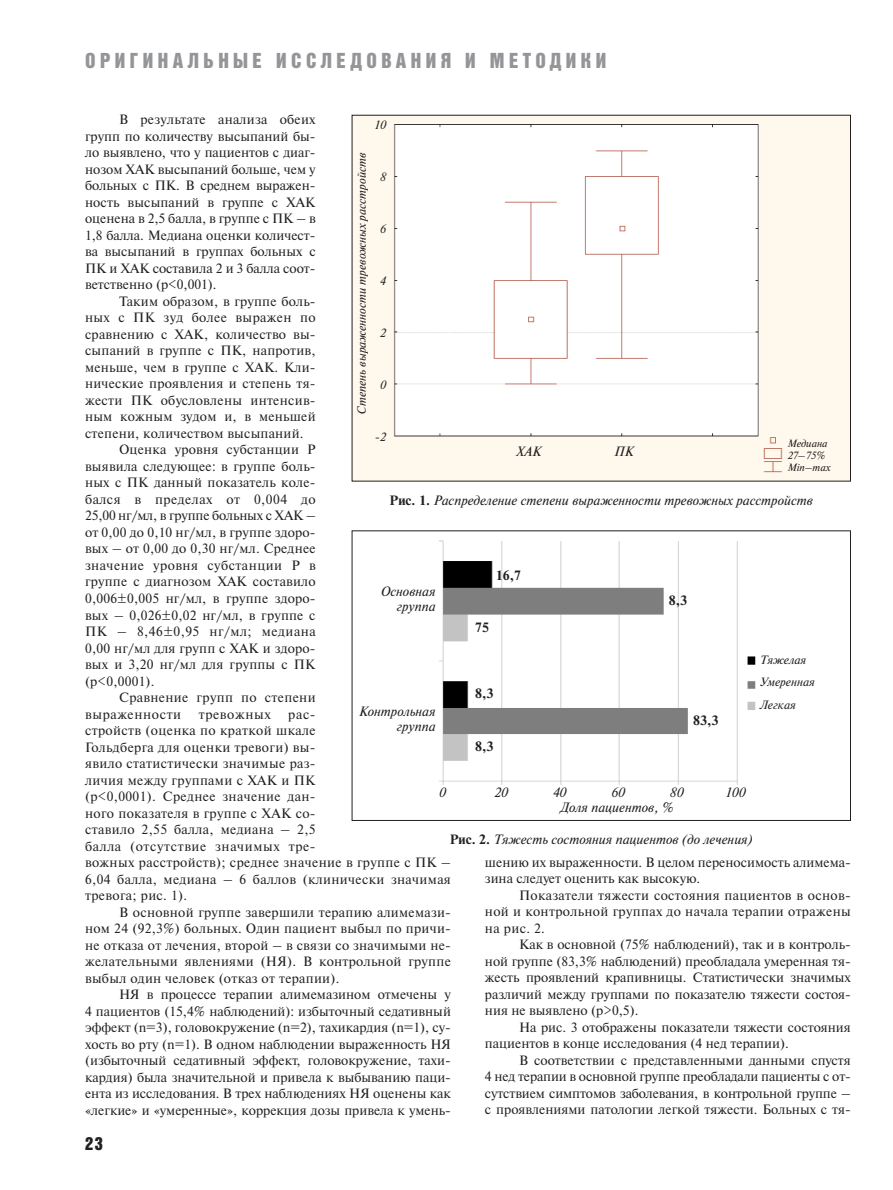
<style>
.page{position:relative;width:893px;height:1190px;background:#fff}
.page>*{position:absolute;margin:0;border:0;box-sizing:border-box;transform-origin:0 0}
.t1{font:21px "Bastion Kontrast";letter-spacing:.21em;color:#939598}
.t2{font:18px "Bastion Kontrast";color:#231f20}
.t3{font:13.5px/16.5px "Newton C";letter-spacing:.015em;color:#231f20;text-align:justify}
.t4{font:italic 13.5px/15px "Newton C";color:#231f20;text-align:right}
.t5{font:13.5px "Newton C";letter-spacing:.035em;color:#231f20}
.t6{font:13.5px "Newton C";letter-spacing:-.01em;color:#231f20}
.t7{font:13.5px "Newton C";letter-spacing:.045em;color:#231f20}
.t8{font:700 13.5px "Newton C";color:#231f20}
.t9{font:italic 12px/22.2px "Newton C";color:#231f20}
.t10{font:italic 10.5px/12px "Newton C";color:#231f20}
.s1{font-weight:700;font-style:normal}
</style>
<div class="page">
<img style="left:353px;top:117px;width:495px;height:362px">
<img style="left:439px;top:540px;width:317px;height:245px">
<h1 class="t1" style="left:85px;top:53px;width:522px">ОРИГИНАЛЬНЫЕ ИССЛЕДОВАНИЯ И МЕТОДИКИ</h1>
<p class="t3" style="left:85px;top:113px;width:232px;text-indent:34px">В результате анализа обеих групп по количеству высыпаний бы&shy;ло выявлено, что у пациентов с диаг&shy;нозом ХАК высыпаний больше, чем у больных с ПК. В среднем выражен&shy;ность высыпаний в группе с ХАК оценена в 2,5 балла, в группе с ПК – в 1,8 балла. Медиана оценки количест&shy;ва высыпаний в группах больных с ПК и ХАК составила 2 и 3 балла соот&shy;ветственно (p&lt;0,001).</p>
<p class="t3" style="left:119px;top:294px;width:198px">Таким образом, в группе боль-</p>
<p class="t3" style="left:85px;top:311px;width:232px">ных с ПК зуд более выражен по</p>
<p class="t3" style="left:85px;top:327px;width:232px">сравнению с ХАК, количество вы-</p>
<p class="t3" style="left:85px;top:344px;width:232px">сыпаний в группе с ПК, напротив,</p>
<p class="t3" style="left:85px;top:360px;width:232px">меньше, чем в группе с ХАК. Кли-</p>
<p class="t3" style="left:85px;top:377px;width:232px">нические проявления и степень тя-</p>
<p class="t3" style="left:85px;top:393px;width:232px">жести ПК обусловлены интенсив-</p>
<p class="t3" style="left:85px;top:410px;width:232px">ным кожным зудом и, в меньшей</p>
<p class="t3" style="left:85px;top:426px;width:220px">степени, количеством высыпаний.</p>
<p class="t3" style="left:119px;top:443px;width:198px">Оценка уровня субстанции P</p>
<p class="t3" style="left:85px;top:459px;width:232px">выявила следующее: в группе боль-</p>
<p class="t3" style="left:85px;top:476px;width:232px">ных с ПК данный показатель коле-</p>
<p class="t5" style="left:85px;top:494px;width:232px">бался в пределах от 0,004 до</p>
<p class="t6" style="left:85px;top:511px;width:232px">25,00 нг/мл, в группе больных с ХАК –</p>
<p class="t3" style="left:85px;top:525px;width:232px">от 0,00 до 0,10 нг/мл, в группе здоро-</p>
<p class="t3" style="left:85px;top:542px;width:232px">вых – от 0,00 до 0,30 нг/мл. Среднее</p>
<p class="t5" style="left:85px;top:560px;width:232px">значение уровня субстанции Р в</p>
<p class="t3" style="left:85px;top:575px;width:232px">группе с диагнозом ХАК составило</p>
<p class="t3" style="left:85px;top:591px;width:232px">0,006±0,005 нг/мл, в группе здоро-</p>
<p class="t3" style="left:85px;top:608px;width:232px">вых – 0,026±0,02 нг/мл, в группе с</p>
<p class="t5" style="left:85px;top:626px;width:232px">ПК – 8,46±0,95 нг/мл; медиана</p>
<p class="t3" style="left:85px;top:641px;width:232px">0,00 нг/мл для групп с ХАК и здоро-</p>
<p class="t3" style="left:85px;top:657px;width:232px">вых и 3,20 нг/мл для группы с ПК</p>
<p class="t3" style="left:85px;top:674px;width:71px">(p&lt;0,0001).</p>
<p class="t3" style="left:119px;top:690px;width:198px">Сравнение групп по степени</p>
<p class="t7" style="left:85px;top:709px;width:98px">выраженности</p>
<p class="t7" style="left:199px;top:709px;width:73px">тревожных</p>
<p class="t9" style="left:374px;top:115px;width:14px">10</p>
<p class="t9" style="left:352px;top:413px;width:262px;rotate:-90deg">Степень выраженности тревожных расстройств</p>
<p class="t9" style="left:380px;top:167px;width:8px">8</p>
<p class="t9" style="left:380px;top:219px;width:8px">6</p>
<p class="t9" style="left:380px;top:271px;width:7px">4</p>
<p class="t9" style="left:380px;top:323px;width:7px">2</p>
<p class="t9" style="left:380px;top:375px;width:8px">0</p>
<p class="t9" style="left:375px;top:427px;width:13px">-2</p>
<p class="t4" style="left:516px;top:445px;width:27px">ХАК</p>
<p class="t4" style="left:614px;top:445px;width:21px">ПК</p>
<p class="t10" style="left:787px;top:438px;width:45px">Мeдиана<br>27–75%<br>Min–max</p>
<p class="t4" style="left:389px;top:494px;width:425px"><span class="s1">Рис. 1.</span> Распределение степени выраженности тревожных расстройств</p>
<p class="t8" style="left:496px;top:570px;width:27px">16,7</p>
<p class="t4" style="left:381px;top:585px;width:56px">Основная группа</p>
<p class="t8" style="left:669px;top:595px;width:20px">8,3</p>
<p class="t8" style="left:475px;top:622px;width:15px">75</p>
<p class="t9" style="left:759px;top:650px;width:57px">Тяжелая<br>Умеренная<br>Легкая</p>
<p class="t8" style="left:475px;top:688px;width:20px">8,3</p>
<p class="t4" style="left:359px;top:705px;width:78px">Контрольная группа</p>
<p class="t3" style="left:85px;top:707px;width:367px;text-align:left;text-indent:203px">рас-<br>стройств (оценка по краткой шкале<br>Гольдберга для оценки тревоги) вы-<br>явило статистически значимые раз-<br>личия между группами с ХАК и ПК<br>(p&lt;0,0001). Среднее значение дан-<br>ного показателя в группе с ХАК со-<br>ставило 2,55 балла, медиана – 2,5<br>балла (отсутствие значимых тре-<br>вожных расстройств); среднее значение в группе с ПК – 6,04 балла, медиана – 6 баллов (клинически значимая тревога; рис. 1).</p>
<p class="t3" style="left:85px;top:905px;width:367px;text-indent:34px">В основной группе завершили терапию алимемази&shy;ном 24 (92,3%) больных. Один пациент выбыл по причи&shy;не отказа от лечения, второй – в связи со значимыми не&shy;желательными явлениями (НЯ). В контрольной группе выбыл один человек (отказ от терапии).</p>
<p class="t3" style="left:85px;top:987px;width:367px;text-indent:34px">НЯ в процессе терапии алимемазином отмечены у 4 пациентов (15,4% наблюдений): избыточный седативный эффект (n=3), головокружение (n=2), тахикардия (n=1), су&shy;хость во рту (n=1). В одном наблюдении выраженность НЯ (избыточный седативный эффект, головокружение, тахи&shy;кардия) была значительной и привела к выбыванию паци&shy;ента из исследования. В трех наблюдениях НЯ оценены как «легкие» и «умеренные», коррекция дозы привела к умень-</p>
<p class="t8" style="left:693px;top:715px;width:27px">83,3</p>
<p class="t8" style="left:475px;top:741px;width:20px">8,3</p>
<p class="t4" style="left:439px;top:786px;width:8px">0</p>
<p class="t4" style="left:494px;top:786px;width:15px">20</p>
<p class="t4" style="left:552px;top:786px;width:15px">40</p>
<p class="t4" style="left:611px;top:786px;width:15px">60</p>
<p class="t4" style="left:669px;top:786px;width:15px">80</p>
<p class="t4" style="left:724px;top:786px;width:22px">100</p>
<p class="t4" style="left:560px;top:801px;width:115px">Доля пациентов, %</p>
<p class="t4" style="left:450px;top:833px;width:304px"><span class="s1">Рис. 2.</span> Тяжесть состояния пациентов (до лечения)</p>
<p class="t3" style="left:485px;top:855px;width:367px">шению их выраженности. В целом переносимость алимема&shy;зина следует оценить как высокую.</p>
<p class="t3" style="left:485px;top:888px;width:367px;text-indent:34px">Показатели тяжести состояния пациентов в основ&shy;ной и контрольной группах до начала терапии отражены на рис. 2.</p>
<p class="t3" style="left:485px;top:937px;width:367px;text-indent:34px">Как в основной (75% наблюдений), так и в контроль&shy;ной группе (83,3% наблюдений) преобладала умеренная тя&shy;жесть проявлений крапивницы. Статистически значимых различий между группами по показателю тяжести состоя&shy;ния не выявлено (p&gt;0,5).</p>
<p class="t3" style="left:485px;top:1020px;width:367px;text-indent:34px">На рис. 3 отображены показатели тяжести состояния пациентов в конце исследования (4 нед терапии).</p>
<p class="t3" style="left:485px;top:1053px;width:367px;text-indent:34px">В соответствии с представленными данными спустя 4 нед терапии в основной группе преобладали пациенты с от&shy;сутствием симптомов заболевания, в контрольной группе – с проявлениями патологии легкой тяжести. Больных с тя-</p>
<h2 class="t2" style="left:85px;top:1137px;width:19px">23</h2>
</div>
